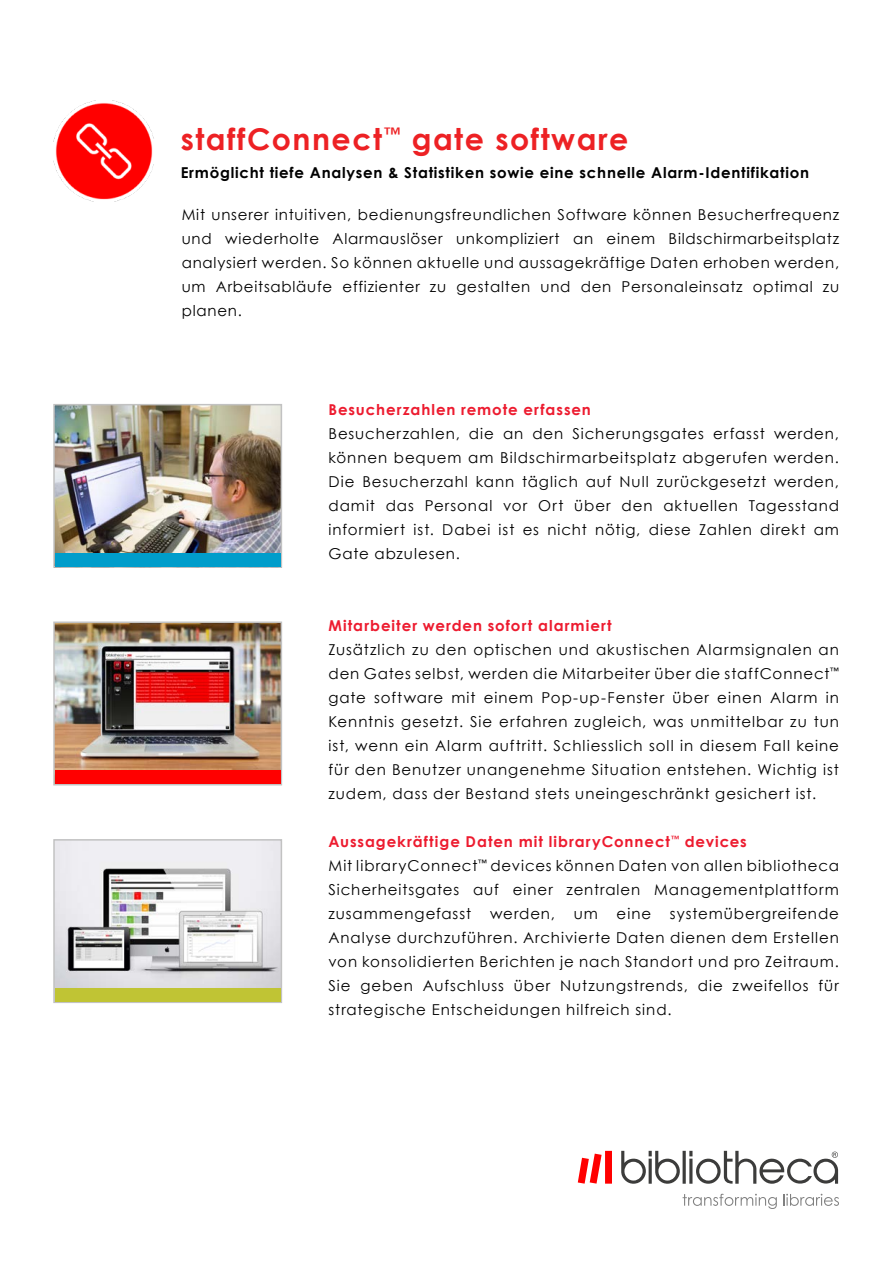
<style>
.page{position:relative;width:893px;height:1263px;background:#fff}
.page>*{position:absolute;margin:0;border:0;box-sizing:border-box;transform-origin:0 0}
.t1{font:700 30px "Century Gothic";letter-spacing:.05em;color:#ed2124}
.t2{font:15px/24px "Century Gothic";letter-spacing:.06em;color:#000;text-align:justify}
.t3{font:700 15px "Century Gothic";letter-spacing:.05em;color:#000}
.t4{font:700 15px "Century Gothic";letter-spacing:.065em;color:#ed1b2f}
.s1{font-weight:700;color:#ed1b2f}
</style>
<div class="page">
<img style="left:56px;top:407px;width:223px;height:146px">
<div style="left:53px;top:404px;width:229px;height:164px;border:2px solid #c2c2c2"></div>
<div style="left:55px;top:553px;width:226px;height:13px;background:#009dcb"></div>
<img style="left:56px;top:624px;width:223px;height:147px">
<div style="left:53px;top:621px;width:229px;height:164px;border:2px solid #c2c2c2"></div>
<img style="left:56px;top:842px;width:223px;height:146px">
<div style="left:53px;top:839px;width:229px;height:164px;border:2px solid #c2c2c2"></div>
<div style="left:55px;top:771px;width:226px;height:13px;background:#f00"></div>
<div style="left:55px;top:988px;width:226px;height:13px;background:#c0c434"></div>
<img style="left:53px;top:100px;width:101px;height:101px">
<svg style="left:683px;top:1194px;width:94px;height:15px"></svg>
<svg style="left:783px;top:1194px;width:56px;height:12px"></svg>
<svg style="left:621px;top:1151px;width:59px;height:33px"></svg>
<hr style="left:683px;top:1151px;width:3px;height:33px;background:#3c3c3b">
<svg style="left:689px;top:1151px;width:149px;height:33px"></svg>
<svg style="left:578px;top:1151px;width:34px;height:33px"></svg>
<h1 class="t1" style="left:181px;top:116px;width:449px">staffConnect<sup>™</sup> gate software</h1>
<p class="t3" style="left:181px;top:161px;width:630px">Ermöglicht tiefe Analysen &amp; Statistiken sowie eine schnelle Alarm-Identifikation</p>
<p class="t2" style="left:182px;top:202px;width:659px">Mit unserer intuitiven, bedienungsfreundlichen Software können Besucherfrequenz und wiederholte Alarmauslöser unkompliziert an einem Bildschirmarbeitsplatz analysiert werden. So können aktuelle und aussagekräftige Daten erhoben werden, um Arbeitsabläufe effizienter zu gestalten und den Personaleinsatz optimal zu planen.</p>
<p class="t4" style="left:328px;top:398px;width:264px">Besucherzahlen remote erfassen</p>
<p class="t2" style="left:328px;top:421px;width:512px">Besucherzahlen, die an den Sicherungsgates erfasst werden, können bequem am Bildschirmarbeitsplatz abgerufen werden.<br>Die Besucherzahl kann täglich auf Null zurückgesetzt werden, damit das Personal vor Ort über den aktuellen Tagesstand informiert ist. Dabei ist es nicht nötig, diese Zahlen direkt am Gate abzulesen.</p>
<p class="t4" style="left:328px;top:614px;width:285px">Mitarbeiter werden sofort alarmiert</p>
<p class="t2" style="left:328px;top:637px;width:512px">Zusätzlich zu den optischen und akustischen Alarmsignalen an den Gates selbst, werden die Mitarbeiter über die staffConnect<sup>™ </sup>gate software mit einem Pop-up-Fenster über einen Alarm in Kenntnis gesetzt. Sie erfahren zugleich, was unmittelbar zu tun ist, wenn ein Alarm auftritt. Schliesslich soll in diesem Fall keine für den Benutzer unangenehme Situation entstehen. Wichtig ist zudem, dass der Bestand stets uneingeschränkt gesichert ist.</p>
<p class="t2" style="left:328px;top:829px;width:512px;text-align:left"><span class="s1">Aussagekräftige Daten mit libraryConnect</span><sup>™</sup> <span class="s1">devices<br></span>Mit libraryConnect<sup>™</sup> devices können Daten von allen bibliotheca Sicherheitsgates auf einer zentralen Managementplattform zusammengefasst werden, um</p>
<p class="t2" style="left:328px;top:901px;width:512px;text-indent:288px">eine systemübergreifende Analyse durchzuführen. Archivierte Daten dienen dem Erstellen von konsolidierten Berichten je nach Standort und pro Zeitraum.<br>Sie geben Aufschluss über Nutzungstrends, die zweifellos für strategische Entscheidungen hilfreich sind.</p>
</div>
